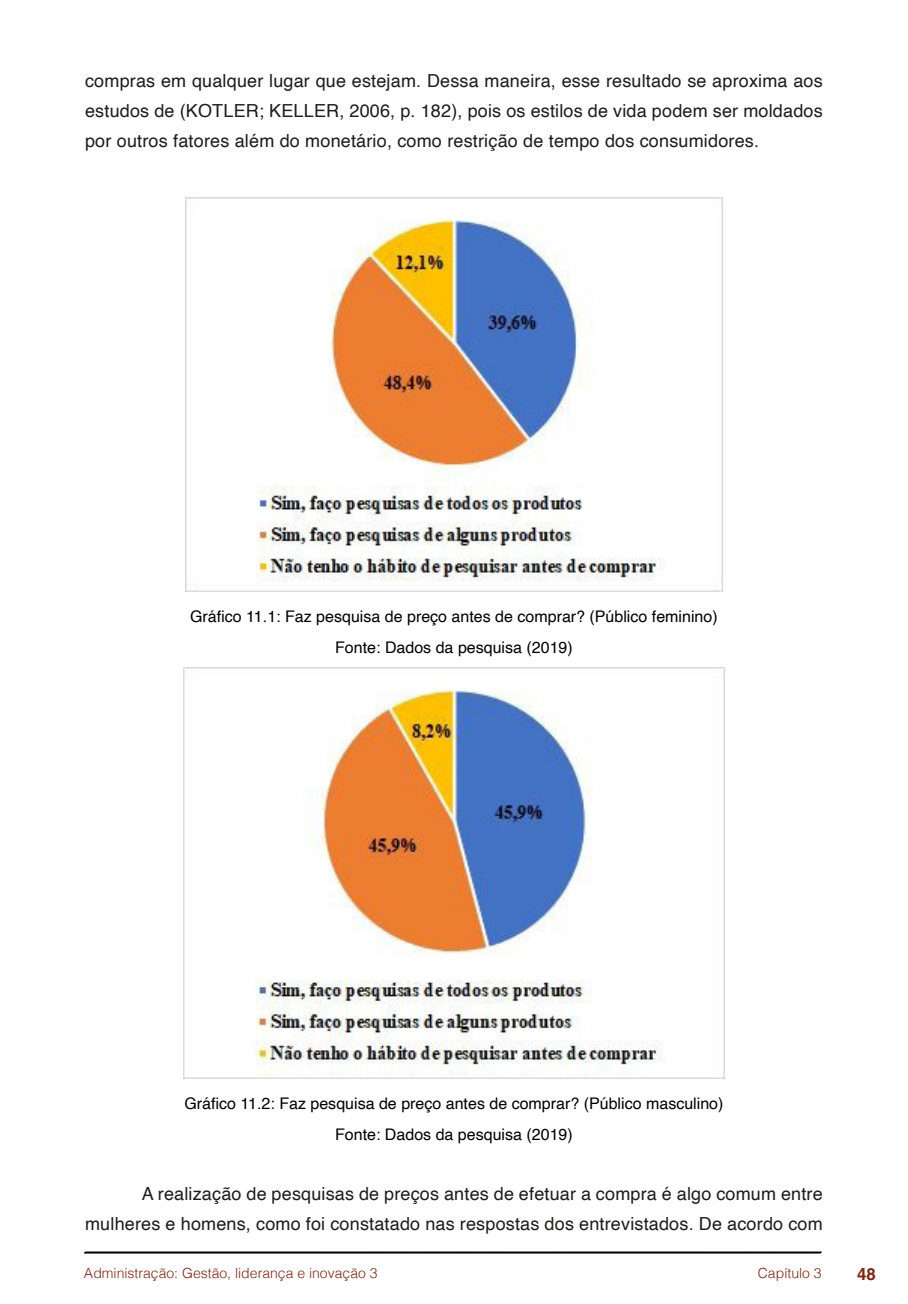
<style>
.page{position:relative;width:908px;height:1304px;background:#fff}
.page>*{position:absolute;margin:0;border:0;box-sizing:border-box;transform-origin:0 0}
.t1{font:18px/30px "Helvetica";letter-spacing:.01em;color:#1d1d1b;text-align:justify}
.t2{font:700 16.8px "Helvetica";color:#7a2616}
.t3{font:16px/30.6px "Helvetica";color:#000;text-align:center}
.t4{font:300 14px "Helvetica";color:#7a2616}
</style>
<div class="page">
<svg style="left:84px;top:1251px;width:737px;height:3px;background:#515151"></svg>
<img style="left:185px;top:197px;width:537px;height:395px">
<img style="left:184px;top:668px;width:540px;height:411px">
<p class="t1" style="left:85px;top:66px;width:738px">compras em qualquer lugar que estejam. Dessa maneira, esse resultado se aproxima aos estudos de (KOTLER; KELLER, 2006, p. 182), pois os estilos de vida podem ser moldados por outros fatores além do monetário, como restrição de tempo dos consumidores.</p>
<p class="t3" style="left:190px;top:602px;width:529px">Gráfico 11.1: Faz pesquisa de preço antes de comprar? (Público feminino)<br>Fonte: Dados da pesquisa (2019)</p>
<p class="t3" style="left:184px;top:1089px;width:540px">Gráfico 11.2: Faz pesquisa de preço antes de comprar? (Público masculino)<br>Fonte: Dados da pesquisa (2019)</p>
<p class="t1" style="left:85px;top:1179px;width:738px;text-align:right">A realização de pesquisas de preços antes de efetuar a compra é algo comum entre mulheres e homens, como foi constatado nas respostas dos entrevistados. De acordo com</p>
<p class="t4" style="left:84px;top:1261px;width:295px">Administração: Gestão, liderança e inovação 3</p>
<p class="t4" style="left:757px;top:1261px;width:65px">Capítulo 3</p>
<p class="t2" style="left:856px;top:1264px;width:20px">48</p>
</div>
